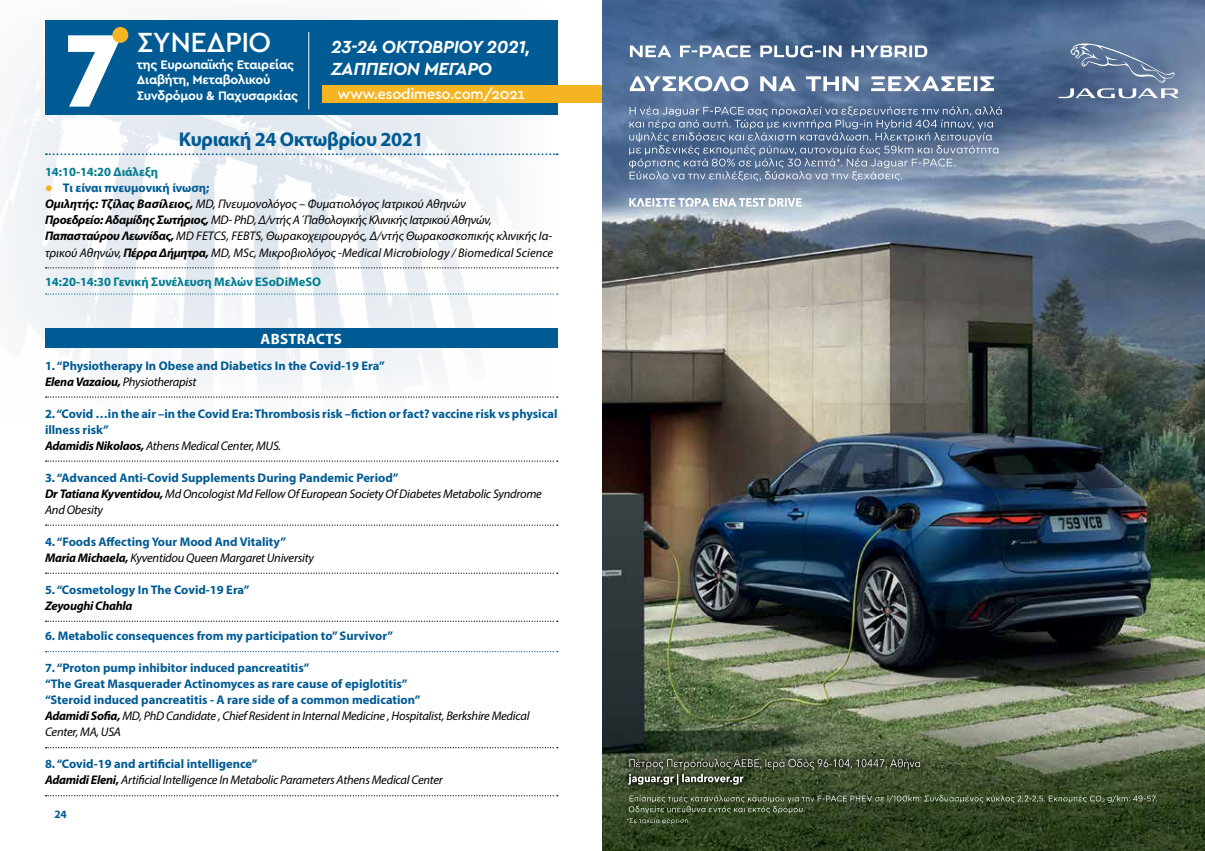
<style>
.page{position:relative;width:1205px;height:851px;background:#fff}
.page>*{position:absolute;margin:0;border:0;box-sizing:border-box;transform-origin:0 0}
.t1{font:900 107.75px "Cera GR";color:#fff}
.t2{font:500 29px "Cera GR";letter-spacing:-.02em;color:#fff}
.t3{font:700 20px "Myriad Pro";letter-spacing:-.02em;color:#005b94}
.t4{font:italic 700 18.38px "Cera GR";letter-spacing:-.02em;color:#fff}
.t5{font:500 15px "Cera GR";letter-spacing:-.02em;color:#fff}
.t6{font:700 15px "Myriad Pro";letter-spacing:.02em;color:#fff}
.t7{font:700 12.88px/15.5px "Cera GR";letter-spacing:-.02em;color:#fff}
.t8{font:700 12.5px/16px "Myriad Pro";color:#005b94}
.t9{font:italic 12.5px/16.1px "Myriad Pro";letter-spacing:-.015em;color:#000}
.t10{font:700 12.5px "Myriad Pro";color:#007c91}
.t11{font:italic 700 12.5px "Myriad Pro";letter-spacing:-.02em;color:#000}
.t12{font:700 11.25px "Myriad Pro";color:#005b94}
.s1{font-weight:700;font-style:normal;color:#005b94}
.s2{font-weight:700}
.s3{font-style:italic;color:#000}
.s4{font-weight:400;font-style:italic;color:#000}
</style>
<div class="page">
<img style="left:0;top:15px;width:557px;height:383px">
<div style="left:45px;top:20px;width:512px;height:94px;background:#005b94"></div>
<hr style="left:308px;top:32px;width:1px;height:77px;background:#fff">
<div style="left:112px;top:27px;width:16px;height:16px;background:#f5b422;border-radius:50%"></div>
<div style="left:322px;top:86px;width:280px;height:17px;background:#f5b422"></div>
<svg style="left:46px;top:153px;width:511px;height:2px"></svg>
<svg style="left:46px;top:267px;width:512px;height:1px"></svg>
<svg style="left:46px;top:293px;width:512px;height:1px"></svg>
<div style="left:45px;top:328px;width:512px;height:20px;background:#005b94"></div>
<svg style="left:46px;top:396px;width:512px;height:1px"></svg>
<svg style="left:46px;top:460px;width:512px;height:1px"></svg>
<svg style="left:46px;top:524px;width:512px;height:1px"></svg>
<svg style="left:46px;top:572px;width:512px;height:1px"></svg>
<svg style="left:46px;top:620px;width:512px;height:1px"></svg>
<svg style="left:46px;top:651px;width:512px;height:1px"></svg>
<svg style="left:46px;top:747px;width:512px;height:1px"></svg>
<svg style="left:46px;top:795px;width:512px;height:1px"></svg>
<img style="left:602px;top:0;width:603px;height:850px">
<svg style="left:629px;top:106px;width:372px;height:75px;background:#697f9f"></svg>
<svg style="left:630px;top:76px;width:364px;height:15px"></svg>
<svg style="left:630px;top:45px;width:297px;height:12px"></svg>
<svg style="left:1058px;top:43px;width:121px;height:55px;background:#697f9f"></svg>
<svg style="left:627px;top:794px;width:530px;height:29px;background:#3d4e2d"></svg>
<div style="left:622px;top:767px;width:128px;height:24px;background:#000;opacity:.85"></div>
<div style="left:623px;top:752px;width:304px;height:23px;background:#000;opacity:.85"></div>
<svg style="left:628px;top:758px;width:292px;height:26px;background:#4f5a42"></svg>
<svg style="left:629px;top:198px;width:173px;height:9px"></svg>
<svg style="left:46px;top:185px;width:6px;height:6px"></svg>
<h1 class="t1" style="left:64px;top:-5px;width:60px">7</h1>
<h2 class="t2" style="left:137px;top:26px;width:136px">ΣΥΝΕΔΡΙΟ</h2>
<p class="t7" style="left:137px;top:57px;width:162px">της Ευρωπαϊκής Εταιρείας<br>Διαβήτη, Μεταβολικού<br>Συνδρόμου &amp; Παχυσαρκίας</p>
<h3 class="t4" style="left:331px;top:37px;width:201px">23-24 ΟΚΤΩΒΡΊΟΥ 2021,</h3>
<h3 class="t4" style="left:331px;top:59px;width:162px">ΖΑΠΠΕΙΟΝ ΜΕΓΑΡΟ</h3>
<p class="t5" style="left:337px;top:85px;width:189px">www.esodimeso.com/2021</p>
<h3 class="t3" style="left:179px;top:126px;width:246px">Κυριακή 24 Οκτωβρίου 2021</h3>
<p class="t10" style="left:45px;top:164px;width:115px">14:10-14:20 Διάλεξη</p>
<p class="t9" style="left:45px;top:179px;width:510px;text-indent:18px"><span class="s1">Τι είναι πνευμονική ίνωση;<br></span><span class="s2">Ομιλητής: Τζίλας Βασίλειος,</span> MD, Πνευμονολόγος – Φυματιολόγος Ιατρικού Αθηνών<br><span class="s2">Προεδρείο: Αδαμίδης Σωτήριος,</span> ΜD- PhD, Δ/ντής Α΄Παθολογικής Κλινικής Ιατρικού Αθηνών, <span class="s2">Παπασταύρου Λεωνίδας,</span> MD FETCS, FEBTS, Θωρακοχειρουργός, Δ/ντής Θωρακοσκοπικής κλινικής Ια&shy;τρικού Αθηνών, <span class="s2">Πέρρα Δήμητρα,</span> MD, MSc, Μικροβιολόγος -Medical Microbiology / Biomedical Science</p>
<p class="t10" style="left:45px;top:274px;width:278px">14:20-14:30 Γενική Συνέλευση Μελών ESoDiMeSO</p>
<p class="t6" style="left:260px;top:329px;width:83px">ABSTRACTS</p>
<p class="t8" style="left:45px;top:357px;width:341px">1. “Physiotherapy In Obese and Diabetics In the Covid-19 Era”<br><span class="s3">Elena Vazaiou,</span> <span class="s4">Physiotherapist</span></p>
<p class="t8" style="left:45px;top:405px;width:514px">2. “Covid …in the air –in the Covid Era: Thrombosis risk –fiction or fact? vaccine risk vs physical illness risk”<br><span class="s3">Adamidis Nikolaos,</span> <span class="s4">Athens Medical Center, MUS.</span></p>
<p class="t9" style="left:45px;top:469px;width:498px"><span class="s1">3. “Advanced Anti-Covid Supplements During Pandemic Period”<br></span><span class="s2">Dr Tatiana Kyventidou,</span> Md Oncologist Md Fellow Of European Society Of Diabetes Metabolic Syndrome<br>And Obesity</p>
<p class="t8" style="left:45px;top:533px;width:271px">4. “Foods Affecting Your Mood And Vitality”<br><span class="s3">Maria Michaela,</span> <span class="s4">Kyventidou Queen Margaret University</span></p>
<p class="t8" style="left:45px;top:581px;width:206px">5. “Cosmetology In The Covid-19 Era”</p>
<p class="t11" style="left:45px;top:597px;width:89px">Zeyoughi Chahla</p>
<p class="t8" style="left:45px;top:627px;width:349px">6. Metabolic consequences from my participation to” Survivor”</p>
<p class="t8" style="left:45px;top:659px;width:486px">7. “Proton pump inhibitor induced pancreatitis”<br>“The Great Masquerader Actinomyces as rare cause of epiglotitis”<br>“Steroid induced pancreatitis - A rare side of a common medication”<br><span class="s3">Adamidi Sofia,</span> <span class="s4">MD, PhD Candidate , Chief Resident in Internal Medicine , Hospitalist, Berkshire Medical Center, MA, USA</span></p>
<p class="t9" style="left:45px;top:756px;width:399px"><span class="s1">8. “Covid-19 and artificial intelligence”<br></span><span class="s2">Adamidi Eleni,</span> Artificial Intelligence In Metabolic Parameters Athens Medical Center</p>
<p class="t12" style="left:54px;top:806px;width:14px">24</p>
</div>
